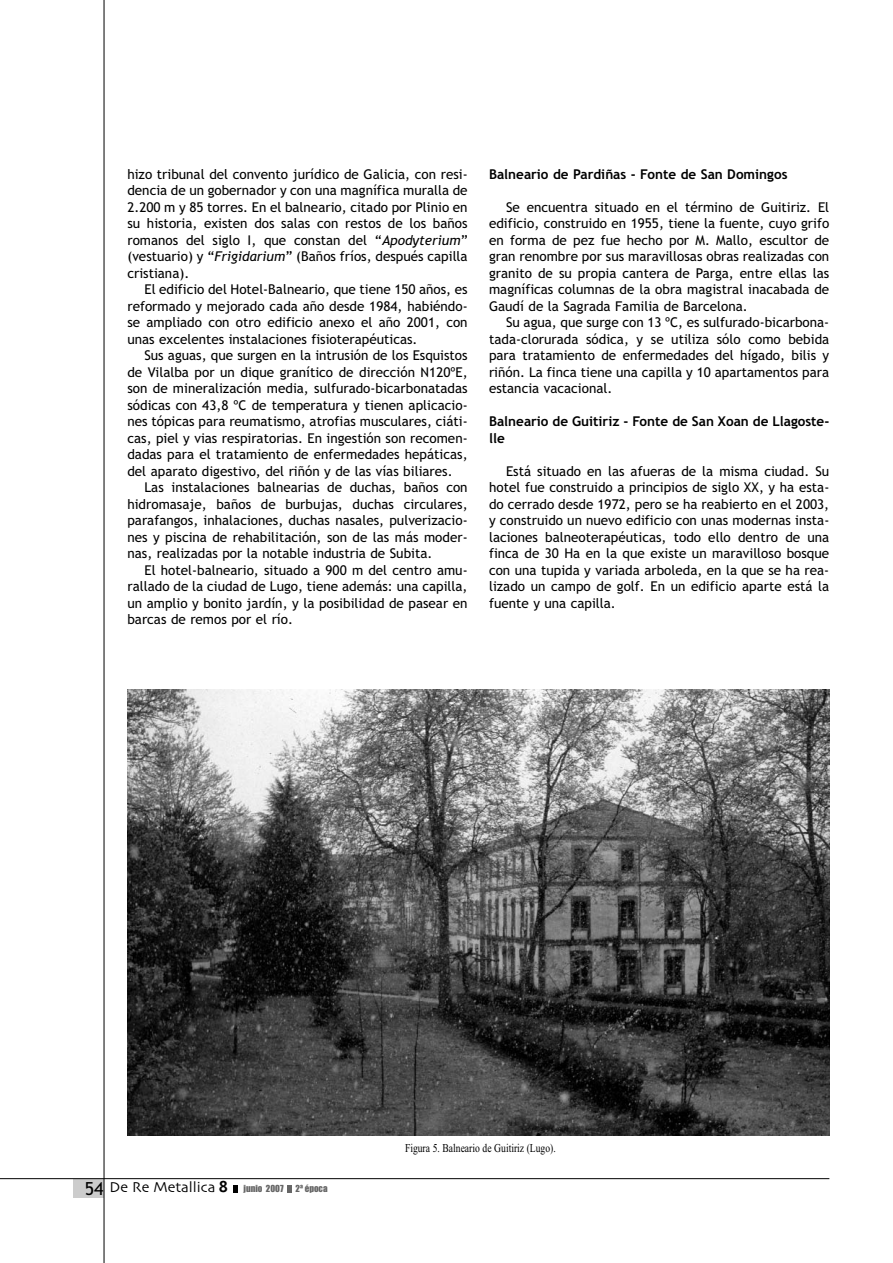
<style>
.page{position:relative;width:893px;height:1263px;background:#fff}
.page>*{position:absolute;margin:0;border:0;box-sizing:border-box;transform-origin:0 0}
.t1{font:15px "Skia";color:#000}
.t2{font:13.5px/16.5px "Trebuchet MS";color:#000;text-align:justify}
.t3{font:700 13.5px/16.5px "Trebuchet MS";color:#000}
.t4{font:12px "Times New Roman";color:#000;scale:.8 1}
.t5{font:9px "Impact";color:#666}
.s1{font-style:italic}
.s2{font-family:"Trebuchet MS";font-size:18px}
.s3{font-family:"Officina Sans";font-weight:700;font-size:16.5px}
.s4{font-family:"Impact";font-size:9px;color:#666}
</style>
<div class="page">
<img style="left:127px;top:690px;width:702px;height:445px">
<svg style="left:233px;top:1185px;width:5px;height:7px"></svg>
<svg style="left:287px;top:1185px;width:5px;height:7px"></svg>
<div style="left:73px;top:1179px;width:31px;height:18px;background:#ccc"></div>
<hr style="left:104px;top:0;width:1px;height:1263px;background:#000">
<hr style="left:0;top:1178px;width:829px;height:1px;background:#000">
<p class="t2" style="left:127px;top:167px;width:342px">hizo tribunal del convento jurídico de Galicia, con resi&shy;dencia de un gobernador y con una magnífica muralla de 2.200 m y 85 torres. En el balneario, citado por Plinio en su historia, existen dos salas con restos de los baños romanos del siglo I, que constan del “<span class="s1">Apodyterium</span>” (vestuario) y “<span class="s1">Frigidarium</span>” (Baños fríos, después capilla cristiana).</p>
<p class="t2" style="left:127px;top:282px;width:342px;text-indent:17px">El edificio del Hotel-Balneario, que tiene 150 años, es reformado y mejorado cada año desde 1984, habiéndo&shy;se ampliado con otro edificio anexo el año 2001, con unas excelentes instalaciones fisioterapéuticas.</p>
<p class="t2" style="left:127px;top:348px;width:342px;text-indent:17px">Sus aguas, que surgen en la intrusión de los Esquistos de Vilalba por un dique granítico de dirección N120ºE, son de mineralización media, sulfurado-bicarbonatadas sódicas con 43,8 ºC de temperatura y tienen aplicacio&shy;nes tópicas para reumatismo, atrofias musculares, ciáti&shy;cas, piel y vias respiratorias. En ingestión son recomen&shy;dadas para el tratamiento de enfermedades hepáticas, del aparato digestivo, del riñón y de las vías biliares.</p>
<p class="t2" style="left:127px;top:480px;width:342px;text-indent:17px">Las instalaciones balnearias de duchas, baños con hidromasaje, baños de burbujas, duchas circulares, parafangos, inhalaciones, duchas nasales, pulverizacio&shy;nes y piscina de rehabilitación, son de las más moder&shy;nas, realizadas por la notable industria de Subita.</p>
<p class="t2" style="left:127px;top:563px;width:342px;text-indent:17px">El hotel-balneario, situado a 900 m del centro amu&shy;rallado de la ciudad de Lugo, tiene además: una capilla, un amplio y bonito jardín, y la posibilidad de pasear en barcas de remos por el río.</p>
<p class="t3" style="left:489px;top:167px;width:300px">Balneario de Pardiñas - Fonte de San Domingos</p>
<p class="t2" style="left:489px;top:200px;width:342px;text-indent:17px">Se encuentra situado en el término de Guitiriz. El edificio, construido en 1955, tiene la fuente, cuyo grifo en forma de pez fue hecho por M. Mallo, escultor de gran renombre por sus maravillosas obras realizadas con granito de su propia cantera de Parga, entre ellas las magníficas columnas de la obra magistral inacabada de Gaudí de la Sagrada Familia de Barcelona.</p>
<p class="t2" style="left:489px;top:315px;width:342px;text-indent:17px">Su agua, que surge con 13 ºC, es sulfurado-bicarbona&shy;tada-clorurada sódica, y se utiliza sólo como bebida para tratamiento de enfermedades del hígado, bilis y riñón. La finca tiene una capilla y 10 apartamentos para estancia vacacional.</p>
<p class="t3" style="left:489px;top:414px;width:342px">Balneario de Guitiriz - Fonte de San Xoan de Llagoste&shy;lle</p>
<p class="t2" style="left:489px;top:464px;width:342px;text-indent:17px">Está situado en las afueras de la misma ciudad. Su hotel fue construido a principios de siglo XX, y ha esta&shy;do cerrado desde 1972, pero se ha reabierto en el 2003, y construido un nuevo edificio con unas modernas insta&shy;laciones balneoterapéuticas, todo ello dentro de una finca de 30 Ha en la que existe un maravilloso bosque con una tupida y variada arboleda, en la que se ha rea&shy;lizado un campo de golf. En un edificio aparte está la fuente y una capilla.</p>
<p class="t1" style="left:85px;top:1182px;width:200px"><span class="s2">54</span> De Re Metallica <span class="s3">8</span> <span class="s4">JUNIO 2007</span></p>
<p class="t5" style="left:295px;top:1186px;width:34px">2ª ÉPOCA</p>
<p class="t4" style="left:405px;top:1143px;width:190px">Figura 5. Balneario de Guitiriz (Lugo).</p>
</div>
